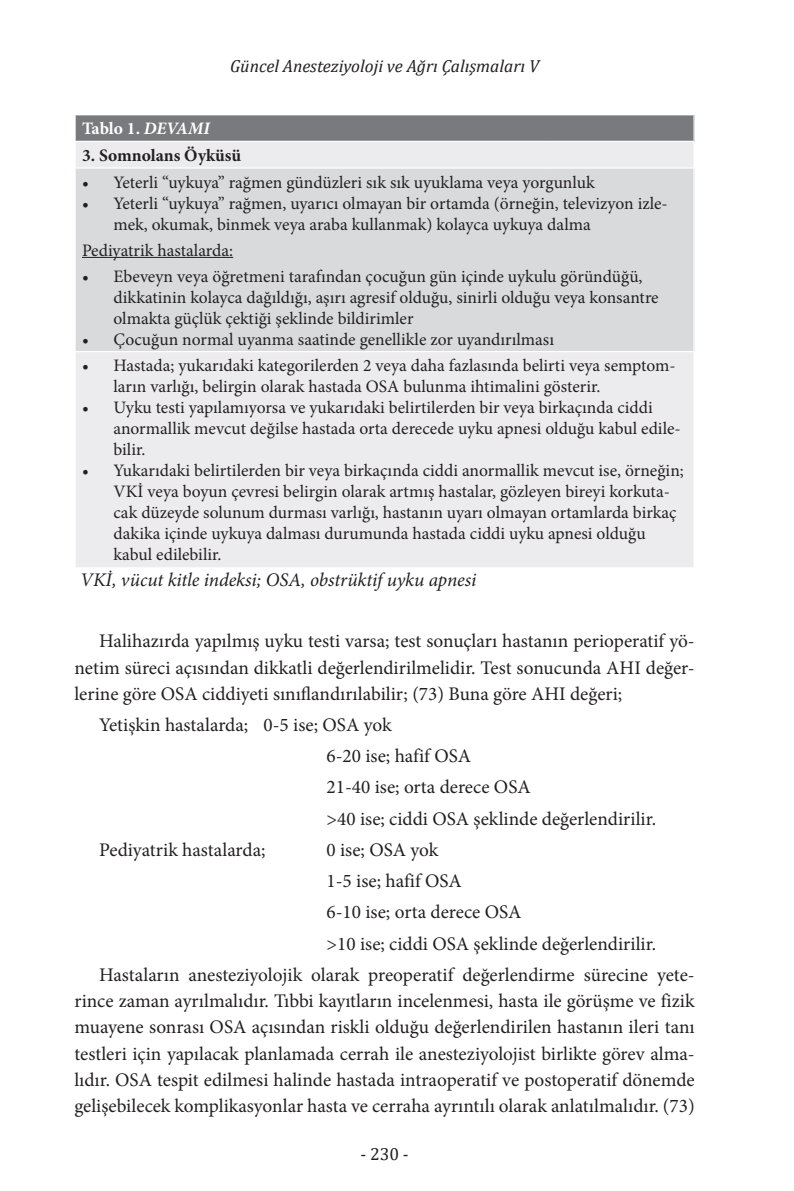
<style>
.page{position:relative;width:794px;height:1191px;background:#fff}
.page>*{position:absolute;margin:0;border:0;box-sizing:border-box;transform-origin:0 0}
.t1{font:19.25px/26.2px "Minion Pro";color:#231f20;text-align:justify}
.t2{font:italic 19.25px "Minion Pro";letter-spacing:-.01em;color:#231f20}
.t3{font:17.5px/21px "Minion Pro";color:#231f20}
.t4{font:italic 17.5px "Cambria";color:#231f20}
.t5{font:700 17.5px "Minion Pro";color:#231f20}
.t6{font:700 17.5px "Minion Pro";letter-spacing:-.005em;color:#fff}
.t7{font:17.5px "Cambria";color:#231f20}
.s1{font-style:italic}
</style>
<div class="page">
<div style="left:75px;top:115px;width:619px;height:26px;background:#787a7d"></div>
<div style="left:76px;top:142px;width:617px;height:425px;background:#ececee"></div>
<div style="left:75px;top:168px;width:619px;height:183px;background:#d9dadc"></div>
<hr style="left:74px;top:167px;width:472px;height:2px;background:#fff">
<hr style="left:546px;top:167px;width:148px;height:2px;background:#fff">
<hr style="left:74px;top:351px;width:472px;height:1px;background:#fff">
<hr style="left:546px;top:351px;width:148px;height:1px;background:#fff">
<hr style="left:74px;top:169px;width:2px;height:182px;background:#fff">
<hr style="left:693px;top:169px;width:1px;height:182px;background:#fff">
<hr style="left:74px;top:115px;width:2px;height:26px;background:#fff">
<svg style="left:693px;top:115px;width:1px;height:26px"></svg>
<hr style="left:82px;top:257px;width:151px;height:1px;background:#231f20">
<p class="t4" style="left:230px;top:54px;width:310px">Güncel Anesteziyoloji ve Ağrı Çalışmaları V</p>
<p class="t6" style="left:82px;top:116px;width:129px">Tablo 1. <span class="s1">DEVAMI</span></p>
<p class="t5" style="left:82px;top:143px;width:161px">3. Somnolans Öyküsü</p>
<p class="t3" style="left:82px;top:172px;width:514px">• Yeterli “uykuya” rağmen gündüzleri sık sık uyuklama veya yorgunluk</p>
<p class="t3" style="left:113px;top:193px;width:556px;text-indent:-32px">• Yeterli “uykuya” rağmen, uyarıcı olmayan bir ortamda (örneğin, televizyon izle&shy;mek, okumak, binmek veya araba kullanmak) kolayca uykuya dalma</p>
<p class="t3" style="left:82px;top:240px;width:153px">Pediyatrik hastalarda:</p>
<p class="t3" style="left:113px;top:266px;width:547px;text-indent:-32px">• Ebeveyn veya öğretmeni tarafından çocuğun gün içinde uykulu göründüğü, dikkatinin kolayca dağıldığı, aşırı agresif olduğu, sinirli olduğu veya konsantre olmakta güçlük çektiği şeklinde bildirimler</p>
<p class="t3" style="left:82px;top:329px;width:473px">• Çocuğun normal uyanma saatinde genellikle zor uyandırılması</p>
<p class="t3" style="left:113px;top:355px;width:564px;text-indent:-32px">• Hastada; yukarıdaki kategorilerden 2 veya daha fazlasında belirti veya semptom&shy;ların varlığı, belirgin olarak hastada OSA bulunma ihtimalini gösterir.</p>
<p class="t3" style="left:113px;top:397px;width:569px;text-indent:-32px">• Uyku testi yapılamıyorsa ve yukarıdaki belirtilerden bir veya birkaçında ciddi anormallik mevcut değilse hastada orta derecede uyku apnesi olduğu kabul edile&shy;bilir.</p>
<p class="t3" style="left:113px;top:460px;width:572px;text-indent:-32px">• Yukarıdaki belirtilerden bir veya birkaçında ciddi anormallik mevcut ise, örneğin; VKİ veya boyun çevresi belirgin olarak artmış hastalar, gözleyen bireyi korkuta&shy;cak düzeyde solunum durması varlığı, hastanın uyarı olmayan ortamlarda birkaç dakika içinde uykuya dalması durumunda hastada ciddi uyku apnesi olduğu kabul edilebilir.</p>
<p class="t2" style="left:80px;top:567px;width:398px">VKİ, vücut kitle indeksi; OSA, obstrüktif uyku apnesi</p>
<p class="t1" style="left:74px;top:628px;width:622px;text-indent:25px">Halihazırda yapılmış uyku testi varsa; test sonuçları hastanın perioperatif yö&shy;netim süreci açısından dikkatli değerlendirilmelidir. Test sonucunda AHI değer&shy;lerine göre OSA ciddiyeti sınıflandırılabilir; (73) Buna göre AHI değeri;</p>
<p class="t1" style="left:99px;top:712px;width:294px">Yetişkin hastalarda; 0-5 ise; OSA yok</p>
<p class="t1" style="left:326px;top:743px;width:146px">6-20 ise; hafif OSA</p>
<p class="t1" style="left:326px;top:774px;width:206px">21-40 ise; orta derece OSA</p>
<p class="t1" style="left:326px;top:805px;width:331px">&gt;40 ise; ciddi OSA şeklinde değerlendirilir.</p>
<p class="t1" style="left:99px;top:836px;width:168px">Pediyatrik hastalarda;</p>
<p class="t1" style="left:326px;top:836px;width:113px">0 ise; OSA yok</p>
<p class="t1" style="left:326px;top:868px;width:137px">1-5 ise; hafif OSA</p>
<p class="t1" style="left:326px;top:899px;width:196px">6-10 ise; orta derece OSA</p>
<p class="t1" style="left:326px;top:930px;width:331px">&gt;10 ise; ciddi OSA şeklinde değerlendirilir.</p>
<p class="t1" style="left:99px;top:961px;width:597px">Hastaların anesteziyolojik olarak preoperatif değerlendirme sürecine yete-</p>
<p class="t1" style="left:74px;top:987px;width:622px">rince zaman ayrılmalıdır. Tıbbi kayıtların incelenmesi, hasta ile görüşme ve fizik muayene sonrası OSA açısından riskli olduğu değerlendirilen hastanın ileri tanı testleri için yapılacak planlamada cerrah ile anesteziyolojist birlikte görev alma&shy;lıdır. OSA tespit edilmesi halinde hastada intraoperatif ve postoperatif dönemde gelişebilecek komplikasyonlar hasta ve cerraha ayrıntılı olarak anlatılmalıdır. (73)</p>
<p class="t7" style="left:360px;top:1143px;width:50px">- 230 -</p>
</div>
